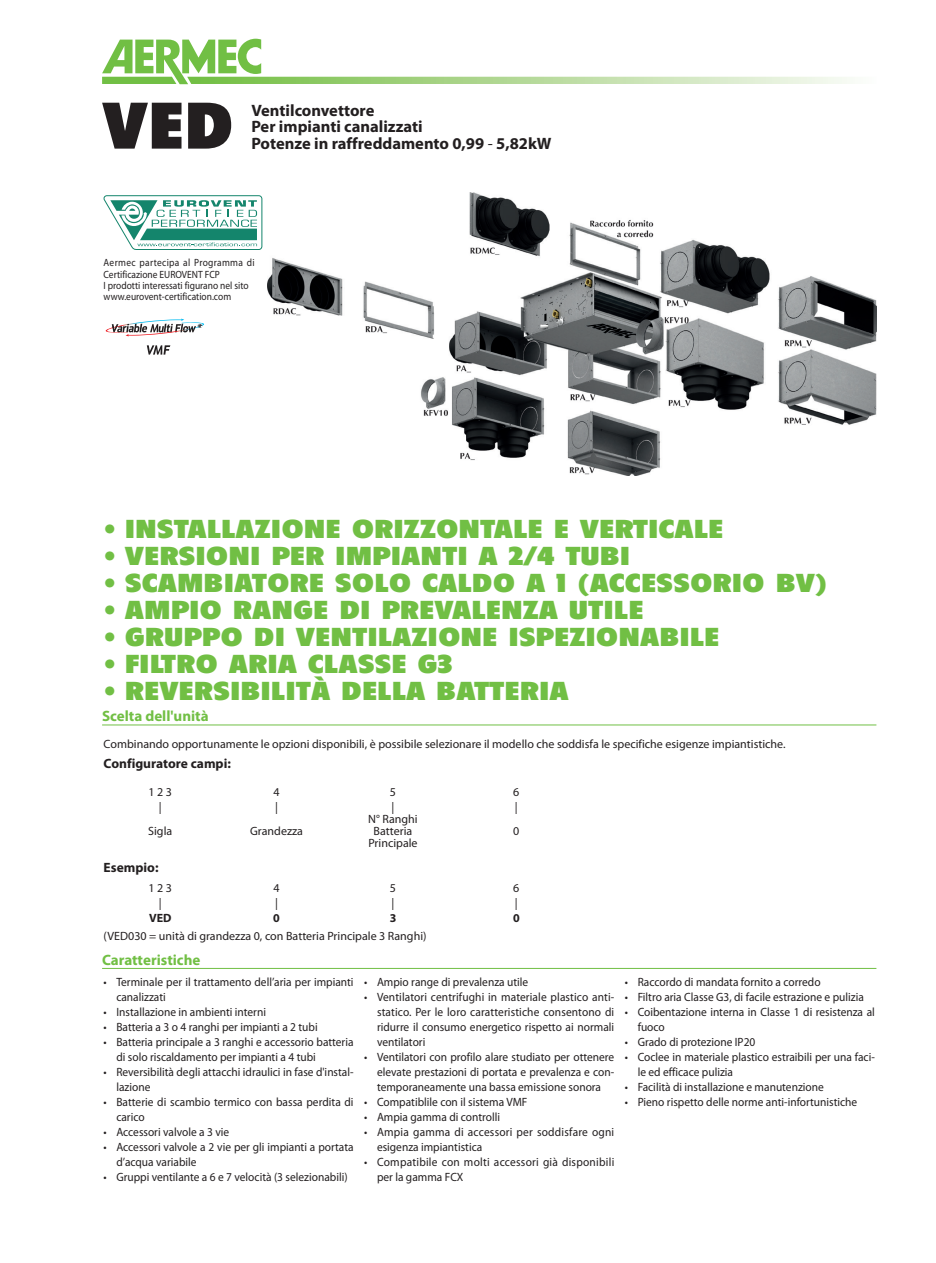
<style>
.page{position:relative;width:936px;height:1263px;background:#fff}
.page>*{position:absolute;margin:0;border:0;box-sizing:border-box;transform-origin:0 0}
.Titolo{font:900 condensed 64.5px "Flyer";color:#231f20;scale:1.6 1}
.t1{font:900 condensed 25.5px "Flyer";color:#71bf44}
.Titolo_Desc2{font:700 16.5px "Myriad Pro";color:#231f20}
.Titoletto_barra_verd{font:700 15px "Myriad Pro";color:#71bf44}
.Titoletto_Vario{font:700 13.5px "Myriad Pro";color:#231f20}
.Desc_Carat_Acces{font:12px/15px "Myriad Pro";color:#231f20;scale:.95 1}
.Desc_Carat_Acces-2{font:12px "Myriad Pro";color:#231f20}
.Desc_Carat_Acces-3{font:12px/15px "Myriad Pro";letter-spacing:.02em;color:#231f20;scale:.95 1}
.Testo_Vario{font:12px "Myriad Pro";color:#231f20}
.Testo_Vario-2{font:700 12px "Myriad Pro";color:#231f20}
.t2{font:10.5px "Myriad Pro";color:#231f20;scale:.9 1}
.t3{font:10.5px/11.2px "Myriad Pro";letter-spacing:.025em;color:#231f20;scale:.9 1}
.s1{font-weight:400}
</style>
<div class="page">
<svg style="left:102px;top:39px;width:748px;height:45px"></svg>
<img style="left:267px;top:192px;width:609px;height:283px">
<hr style="left:102px;top:968px;width:774px;height:1px;background:#71bf44">
<hr style="left:102px;top:725px;width:774px;height:1px;background:#71bf44">
<svg style="left:147px;top:345px;width:23px;height:10px"></svg>
<svg style="left:105px;top:319px;width:99px;height:18px"></svg>
<svg style="left:104px;top:195px;width:158px;height:55px"></svg>
<p class="Titolo" style="left:102px;top:87px;width:84px">VED</p>
<p class="Titolo_Desc2" style="left:251px;top:99px;width:124px">Ventilconvettore</p>
<p class="Titolo_Desc2" style="left:251px;top:116px;width:173px">Per impianti canalizzati</p>
<p class="Titolo_Desc2" style="left:251px;top:132px;width:302px">Potenze in raffreddamento 0,99 <span class="s1">-</span> 5,82kW</p>
<p class="t3" style="left:104px;top:257px;width:169px">Aermec partecipa al Programma di<br>Certificazione EUROVENT FCP</p>
<p class="t2" style="left:104px;top:279px;width:163px">I prodotti interessati figurano nel sito</p>
<p class="t2" style="left:104px;top:290px;width:143px">www.eurovent-certification.com</p>
<p class="t1" style="left:104px;top:514px;width:621px">• INSTALLAZIONE ORIZZONTALE E VERTICALE</p>
<p class="t1" style="left:104px;top:541px;width:528px">• VERSIONI PER IMPIANTI A 2/4 TUBI</p>
<p class="t1" style="left:104px;top:568px;width:725px">• SCAMBIATORE SOLO CALDO A 1 (ACCESSORIO BV)</p>
<p class="t1" style="left:104px;top:595px;width:541px">• AMPIO RANGE DI PREVALENZA UTILE</p>
<p class="t1" style="left:104px;top:622px;width:617px">• GRUPPO DI VENTILAZIONE ISPEZIONABILE</p>
<p class="t1" style="left:104px;top:649px;width:351px">• FILTRO ARIA CLASSE G3</p>
<p class="t1" style="left:104px;top:676px;width:466px">• REVERSIBILITÀ DELLA BATTERIA</p>
<p class="Titoletto_barra_verd" style="left:102px;top:706px;width:108px">Scelta dell'unità</p>
<p class="Desc_Carat_Acces-2" style="left:104px;top:736px;width:683px">Combinando opportunamente le opzioni disponibili, è possibile selezionare il modello che soddisfa le specifiche esigenze impiantistiche.</p>
<p class="Titoletto_Vario" style="left:104px;top:755px;width:129px">Configuratore campi:</p>
<p class="Testo_Vario" style="left:148px;top:784px;width:25px">1 2 3</p>
<p class="Testo_Vario" style="left:273px;top:784px;width:8px">4</p>
<p class="Testo_Vario" style="left:390px;top:784px;width:8px">5</p>
<p class="Testo_Vario" style="left:513px;top:784px;width:8px">6</p>
<p class="Desc_Carat_Acces-2" style="left:159px;top:799px;width:4px">|</p>
<p class="Desc_Carat_Acces-2" style="left:275px;top:799px;width:4px">|</p>
<p class="Desc_Carat_Acces-2" style="left:391px;top:799px;width:4px">|</p>
<p class="Desc_Carat_Acces-2" style="left:515px;top:799px;width:4px">|</p>
<p class="Testo_Vario" style="left:148px;top:823px;width:26px">Sigla</p>
<p class="Testo_Vario" style="left:250px;top:823px;width:54px">Grandezza</p>
<p class="Testo_Vario" style="left:368px;top:811px;width:51px">N° Ranghi</p>
<p class="Testo_Vario" style="left:373px;top:823px;width:40px">Batteria</p>
<p class="Testo_Vario" style="left:368px;top:835px;width:51px">Principale</p>
<p class="Testo_Vario" style="left:513px;top:823px;width:8px">0</p>
<p class="Titoletto_Vario" style="left:104px;top:859px;width:56px">Esempio:</p>
<p class="Testo_Vario" style="left:148px;top:880px;width:25px">1 2 3</p>
<p class="Testo_Vario" style="left:273px;top:880px;width:8px">4</p>
<p class="Testo_Vario" style="left:390px;top:880px;width:8px">5</p>
<p class="Testo_Vario" style="left:513px;top:880px;width:8px">6</p>
<p class="Desc_Carat_Acces-2" style="left:159px;top:896px;width:4px">|</p>
<p class="Desc_Carat_Acces-2" style="left:275px;top:896px;width:4px">|</p>
<p class="Desc_Carat_Acces-2" style="left:391px;top:896px;width:4px">|</p>
<p class="Desc_Carat_Acces-2" style="left:515px;top:896px;width:4px">|</p>
<p class="Testo_Vario-2" style="left:149px;top:910px;width:24px">VED</p>
<p class="Testo_Vario-2" style="left:273px;top:910px;width:8px">0</p>
<p class="Testo_Vario-2" style="left:389px;top:910px;width:8px">3</p>
<p class="Testo_Vario-2" style="left:513px;top:910px;width:8px">0</p>
<p class="Testo_Vario" style="left:104px;top:928px;width:324px">(VED030 = unità di grandezza 0, con Batteria Principale 3 Ranghi)</p>
<p class="Titoletto_barra_verd" style="left:102px;top:950px;width:100px">Caratteristiche</p>
<p class="Desc_Carat_Acces" style="left:116px;top:974px;width:251px;text-indent:-13px">• Terminale per il trattamento dell’aria per impianti canalizzati</p>
<p class="Desc_Carat_Acces" style="left:104px;top:1004px;width:172px">• Installazione in ambienti interni</p>
<p class="Desc_Carat_Acces" style="left:104px;top:1019px;width:227px">• Batteria a 3 o 4 ranghi per impianti a 2 tubi</p>
<p class="Desc_Carat_Acces" style="left:116px;top:1034px;width:251px;text-indent:-13px">• Batteria principale a 3 ranghi e accessorio batteria di solo riscaldamento per impianti a 4 tubi</p>
<p class="Desc_Carat_Acces" style="left:116px;top:1064px;width:251px;text-indent:-13px">• Reversibilità degli attacchi idraulici in fase d'instal&shy;lazione</p>
<p class="Desc_Carat_Acces" style="left:116px;top:1094px;width:251px;text-indent:-13px">• Batterie di scambio termico con bassa perdita di carico</p>
<p class="Desc_Carat_Acces" style="left:104px;top:1124px;width:134px">• Accessori valvole a 3 vie</p>
<p class="Desc_Carat_Acces" style="left:116px;top:1139px;width:251px;text-indent:-13px">• Accessori valvole a 2 vie per gli impianti a portata d’acqua variabile</p>
<p class="Desc_Carat_Acces" style="left:104px;top:1169px;width:258px">• Gruppi ventilante a 6 e 7 velocità (3 selezionabili)</p>
<p class="Desc_Carat_Acces" style="left:364px;top:974px;width:174px">• Ampio range di prevalenza utile</p>
<p class="Desc_Carat_Acces" style="left:377px;top:989px;width:251px;text-align:justify;text-indent:-13px">• Ventilatori centrifughi in materiale plastico anti&shy;statico. Per le loro caratteristiche consentono di ridurre il consumo energetico rispetto ai normali ventilatori</p>
<p class="Desc_Carat_Acces" style="left:377px;top:1049px;width:251px;text-align:justify;text-indent:-13px">• Ventilatori con profilo alare studiato per ottenere elevate prestazioni di portata e prevalenza e con&shy;temporaneamente una bassa emissione sonora</p>
<p class="Desc_Carat_Acces" style="left:364px;top:1094px;width:173px">• Compatiblile con il sistema VMF</p>
<p class="Desc_Carat_Acces" style="left:364px;top:1109px;width:145px">• Ampia gamma di controlli</p>
<p class="Desc_Carat_Acces-3" style="left:377px;top:1124px;width:251px;text-indent:-13px">• Ampia gamma di accessori per soddisfare ogni esigenza impiantistica</p>
<p class="Desc_Carat_Acces-3" style="left:377px;top:1154px;width:251px;text-indent:-13px">• Compatibile con molti accessori già disponibili per la gamma FCX</p>
<p class="Desc_Carat_Acces" style="left:625px;top:974px;width:207px">• Raccordo di mandata fornito a corredo</p>
<p class="Desc_Carat_Acces" style="left:625px;top:989px;width:253px">• Filtro aria Classe G3, di facile estrazione e pulizia</p>
<p class="Desc_Carat_Acces" style="left:637px;top:1004px;width:251px;text-indent:-13px">• Coibentazione interna in Classe 1 di resistenza al fuoco</p>
<p class="Desc_Carat_Acces" style="left:625px;top:1034px;width:139px">• Grado di protezione IP20</p>
<p class="Desc_Carat_Acces" style="left:637px;top:1049px;width:251px;text-indent:-13px">• Coclee in materiale plastico estraibili per una faci&shy;le ed efficace pulizia</p>
<p class="Desc_Carat_Acces" style="left:625px;top:1079px;width:211px">• Facilità di installazione e manutenzione</p>
<p class="Desc_Carat_Acces" style="left:625px;top:1094px;width:246px">• Pieno rispetto delle norme anti-infortunistiche</p>
</div>
